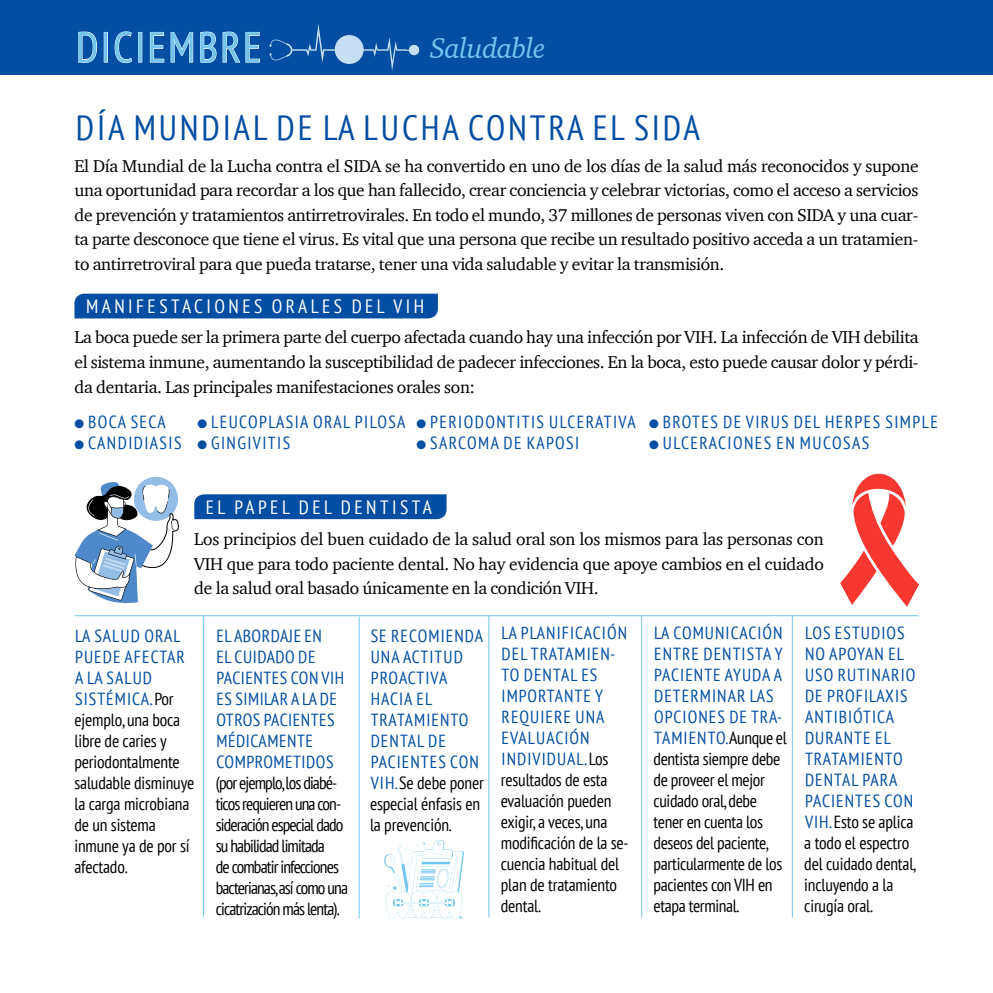
<style>
.page{position:relative;width:993px;height:993px;background:#fff}
.page>*{position:absolute;margin:0;border:0;box-sizing:border-box;transform-origin:0 0}
.t1{font:condensed 42.35px "PT Sans";letter-spacing:.06em;color:#72c6ef}
.t2{font:condensed 35px "PT Sans";letter-spacing:.08em;color:#034ea2}
.t3{font:italic 29.05px "Charter";letter-spacing:-.02em;color:#72c6ef}
.t4{font:condensed 19.25px "PT Sans";letter-spacing:.18em;color:#fff}
.t5{font:17.5px/24.5px "Charter";letter-spacing:-.02em;color:#000;text-align:justify}
.t6{font:condensed 17.5px/21px "PT Sans";letter-spacing:-.01em;color:#000}
.t7{font:condensed 17.5px/21px "PT Sans";letter-spacing:-.05em;color:#000}
.t8{font:condensed 17.5px/21px "PT Sans";letter-spacing:.06em;color:#034ea2}
.t9{font:condensed 17.5px "PT Sans";letter-spacing:.08em;color:#034ea2}
.t10{font:condensed 17.5px/21px "PT Sans";letter-spacing:.04em;color:#034ea2}
.s1{color:#034ea2}
.s2{color:#000}
</style>
<div class="page">
<div style="left:0;top:0;width:992px;height:74px;background:#034ea2"></div>
<div style="left:408px;top:45px;width:11px;height:10px;background:#c7dff4;border-radius:50%"></div>
<svg style="left:269px;top:24px;width:142px;height:47px"></svg>
<svg style="left:78px;top:31px;width:19px;height:32px"></svg>
<div style="left:104px;top:32px;width:3px;height:30px;border:1px solid #fff"></div>
<svg style="left:114px;top:31px;width:18px;height:32px"></svg>
<svg style="left:149px;top:32px;width:44px;height:31px"></svg>
<svg style="left:200px;top:31px;width:60px;height:32px"></svg>
<div style="left:74px;top:293px;width:364px;height:25px;background:#034ea2"></div>
<hr style="left:203px;top:615px;width:1px;height:302px;background:#72c6ef">
<hr style="left:74px;top:615px;width:844px;height:1px;background:#72c6ef">
<svg style="left:134px;top:476px;width:44px;height:44px"></svg>
<svg style="left:74px;top:481px;width:105px;height:122px"></svg>
<div style="left:194px;top:494px;width:252px;height:25px;background:#034ea2"></div>
<hr style="left:358px;top:616px;width:1px;height:302px;background:#72c6ef">
<hr style="left:791px;top:615px;width:1px;height:302px;background:#72c6ef">
<hr style="left:488px;top:615px;width:1px;height:302px;background:#72c6ef">
<hr style="left:641px;top:615px;width:1px;height:302px;background:#72c6ef">
<svg style="left:840px;top:473px;width:78px;height:133px"></svg>
<svg style="left:384px;top:840px;width:80px;height:78px"></svg>
<p class="t1" style="left:76px;top:20px;width:187px">DICIEMBRE</p>
<p class="t3" style="left:430px;top:24px;width:117px">Saludable</p>
<p class="t2" style="left:76px;top:106px;width:625px">DÍA MUNDIAL DE LA LUCHA CONTRA EL SIDA</p>
<p class="t5" style="left:74px;top:153px;width:845px">El Día Mundial de la Lucha contra el SIDA se ha convertido en uno de los días de la salud más reconocidos y supone una oportunidad para recordar a los que han fallecido, crear conciencia y celebrar victorias, como el acceso a servicios de prevención y tratamientos antirretrovirales. En todo el mundo, 37 millones de personas viven con SIDA y una cuar&shy;ta parte desconoce que tiene el virus. Es vital que una persona que recibe un resultado positivo acceda a un tratamien&shy;to antirretroviral para que pueda tratarse, tener una vida saludable y evitar la transmisión.</p>
<p class="t4" style="left:86px;top:294px;width:339px">MANIFESTACIONES ORALES DEL VIH</p>
<p class="t5" style="left:74px;top:325px;width:845px">La boca puede ser la primera parte del cuerpo afectada cuando hay una infección por VIH. La infección de VIH debilita el sistema inmune, aumentando la susceptibilidad de padecer infecciones. En la boca, esto puede causar dolor y pérdi&shy;da dentaria. Las principales manifestaciones orales son:</p>
<p class="t9" style="left:74px;top:411px;width:93px">● BOCA SECA</p>
<p class="t9" style="left:74px;top:432px;width:108px">● CANDIDIASIS</p>
<p class="t9" style="left:197px;top:411px;width:210px">● LEUCOPLASIA ORAL PILOSA</p>
<p class="t9" style="left:197px;top:432px;width:94px">● GINGIVITIS</p>
<p class="t9" style="left:416px;top:411px;width:221px">● PERIODONTITIS ULCERATIVA</p>
<p class="t9" style="left:416px;top:432px;width:164px">● SARCOMA DE KAPOSI</p>
<p class="t9" style="left:649px;top:411px;width:290px">● BROTES DE VIRUS DEL HERPES SIMPLE</p>
<p class="t9" style="left:649px;top:432px;width:221px">● ULCERACIONES EN MUCOSAS</p>
<p class="t4" style="left:206px;top:494px;width:227px">EL PAPEL DEL DENTISTA</p>
<p class="t5" style="left:194px;top:527px;width:630px">Los principios del buen cuidado de la salud oral son los mismos para las personas con VIH que para todo paciente dental. No hay evidencia que apoye cambios en el cuidado de la salud oral basado únicamente en la condición VIH.</p>
<p class="t6" style="left:74px;top:624px;width:121px"><span class="s1">LA SALUD ORAL<br>PUEDE AFECTAR<br>A LA SALUD<br>SISTÉMICA.</span> Por ejemplo, una boca libre de caries y periodontalmente saludable disminuye la carga microbiana de un sistema inmune ya de por sí afectado.</p>
<p class="t7" style="left:216px;top:624px;width:134px"><span class="s1">EL ABORDAJE EN<br>EL CUIDADO DE<br>PACIENTES CON VIH<br>ES SIMILAR A LA DE<br>OTROS PACIENTES<br>MÉDICAMENTE<br>COMPROMETIDOS </span>(por ejemplo,los diabé&shy;ticos requieren una con&shy;sideración especial dado su habilidad limitada<br>de combatir infecciones bacterianas,así como una cicatrización más lenta).</p>
<p class="t10" style="left:370px;top:624px;width:115px">SE RECOMIENDA<br>UNA ACTITUD<br>PROACTIVA<br>HACIA EL<br>TRATAMIENTO<br>DENTAL DE<br>PACIENTES CON<br>VIH. <span class="s2">Se debe poner especial énfasis en la prevención.</span></p>
<p class="t6" style="left:500px;top:621px;width:129px"><span class="s1">LA PLANIFICACIÓN<br>DEL TRATAMIEN-<br>TO DENTAL ES<br>IMPORTANTE Y<br>REQUIERE UNA<br>EVALUACIÓN<br>INDIVIDUAL.</span> Los resultados de esta evaluación pueden exigir, a veces, una modificación de la se&shy;cuencia habitual del plan de tratamiento dental.</p>
<p class="t6" style="left:653px;top:621px;width:135px"><span class="s1">LA COMUNICACIÓN<br>ENTRE DENTISTA Y<br>PACIENTE AYUDA A<br>DETERMINAR LAS<br>OPCIONES DE TRA-<br>TAMIENTO.</span>Aunque el dentista siempre debe de proveer el mejor cuidado oral, debe tener en cuenta los deseos del paciente, particularmente de los pacientes con VIH en etapa terminal.</p>
<p class="t8" style="left:804px;top:621px;width:113px">LOS ESTUDIOS<br>NO APOYAN EL<br>USO RUTINARIO<br>DE PROFILAXIS<br>ANTIBIÓTICA<br>DURANTE EL<br>TRATAMIENTO<br>DENTAL PARA<br>PACIENTES CON<br>VIH. <span class="s2">Esto se aplica a todo el espectro del cuidado dental, incluyendo a la</span></p>
<p class="t6" style="left:804px;top:894px;width:70px">cirugía oral.</p>
</div>
